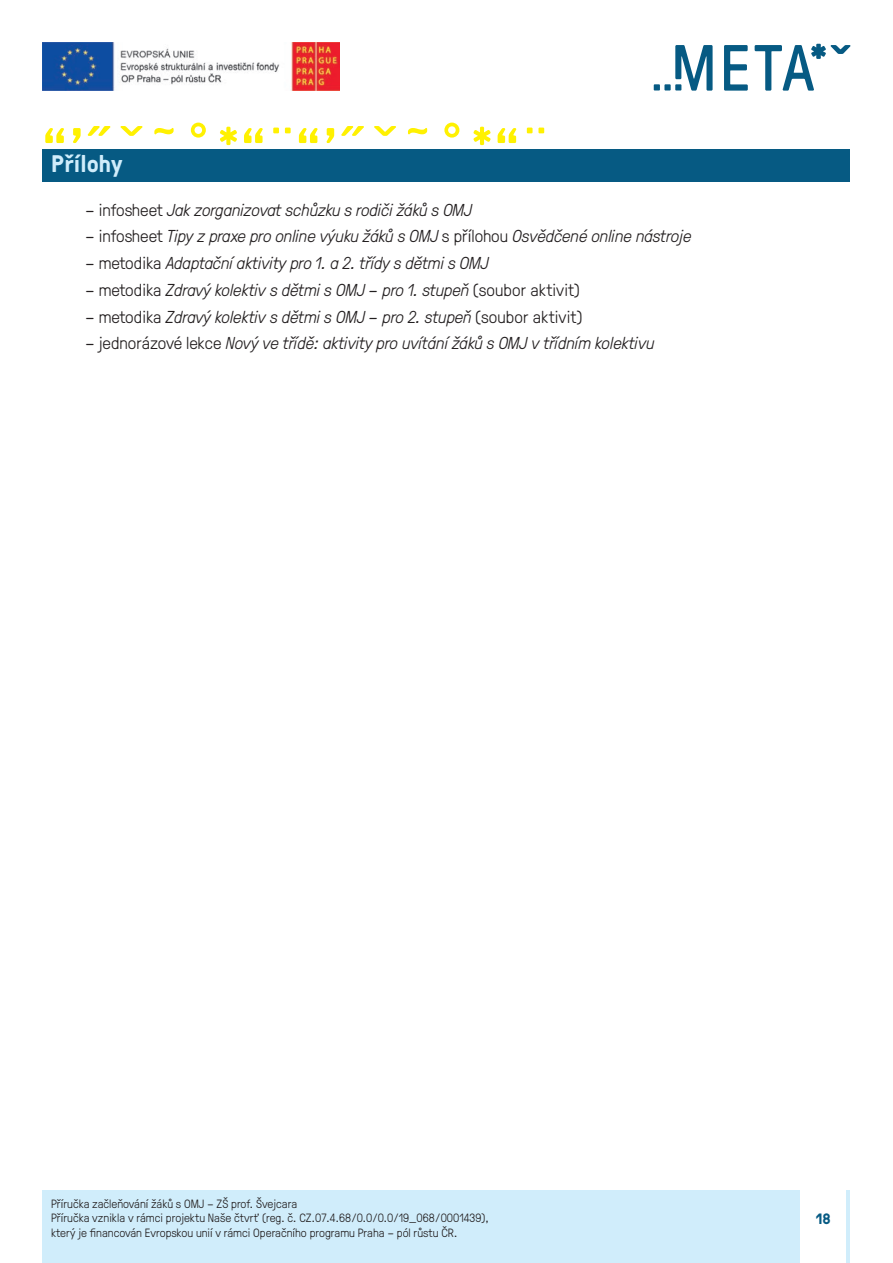
<style>
.page{position:relative;width:893px;height:1263px;background:#fff}
.page>*{position:absolute;margin:0;border:0;box-sizing:border-box;transform-origin:0 0}
.t1{font:300 68.1px "GT Pressura";color:#fff101}
.t2{font:700 24px "GT Pressura";color:#d0edfb}
.t3{font:italic 300 17.25px "GT Pressura";color:#231f20}
.t4{font:700 15px "GT Pressura";color:#065a83}
.t5{font:300 12px/14.4px "GT Pressura";color:#231f20}
.s1{font-style:normal}
</style>
<div class="page">
<div style="left:43px;top:1191px;width:807px;height:72px;background:#d0edfb"></div>
<img style="left:43px;top:43px;width:297px;height:47px">
<svg style="left:724px;top:45px;width:24px;height:46px"></svg>
<svg style="left:755px;top:44px;width:95px;height:47px"></svg>
<svg style="left:654px;top:45px;width:59px;height:46px"></svg>
<div style="left:801px;top:1191px;width:45px;height:72px;background:#fff"></div>
<div style="left:43px;top:149px;width:807px;height:32px;background:#065a83"></div>
<h1 class="t1" style="left:42px;top:128px;width:509px">“ʼ˝ˇ˜˚*“¨“ʼ˝ˇ˜˚*“¨</h1>
<h2 class="t2" style="left:51px;top:155px;width:73px">Přílohy</h2>
<p class="t3" style="left:85px;top:204px;width:388px"><span class="s1">– infosheet</span> Jak zorganizovat schůzku s rodiči žáků s OMJ</p>
<p class="t3" style="left:85px;top:230px;width:608px"><span class="s1">– infosheet</span> Tipy z praxe pro online výuku žáků s OMJ <span class="s1">s přílohou</span> Osvědčené online nástroje</p>
<p class="t3" style="left:85px;top:257px;width:405px"><span class="s1">– metodika</span> Adaptační aktivity pro 1. a 2. třídy s dětmi s OMJ</p>
<p class="t3" style="left:85px;top:284px;width:497px"><span class="s1">– metodika</span> Zdravý kolektiv s dětmi s OMJ – pro 1. stupeň <span class="s1">(soubor aktivit)</span></p>
<p class="t3" style="left:85px;top:311px;width:499px"><span class="s1">– metodika</span> Zdravý kolektiv s dětmi s OMJ – pro 2. stupeň <span class="s1">(soubor aktivit)</span></p>
<p class="t3" style="left:85px;top:337px;width:571px"><span class="s1">– jednorázové lekce</span> Nový ve třídě: aktivity pro uvítání žáků s OMJ v třídním kolektivu</p>
<p class="t5" style="left:51px;top:1197px;width:439px">Příručka začleňování žáků s OMJ – ZŠ prof. Švejcara<br>Příručka vznikla v rámci projektu Naše čtvrť (reg. č. CZ.07.4.68/0.0/0.0/19_068/0001439), který je financován Evropskou unií v rámci Operačního programu Praha – pól růstu ČR.</p>
<p class="t4" style="left:816px;top:1213px;width:16px">18</p>
</div>
